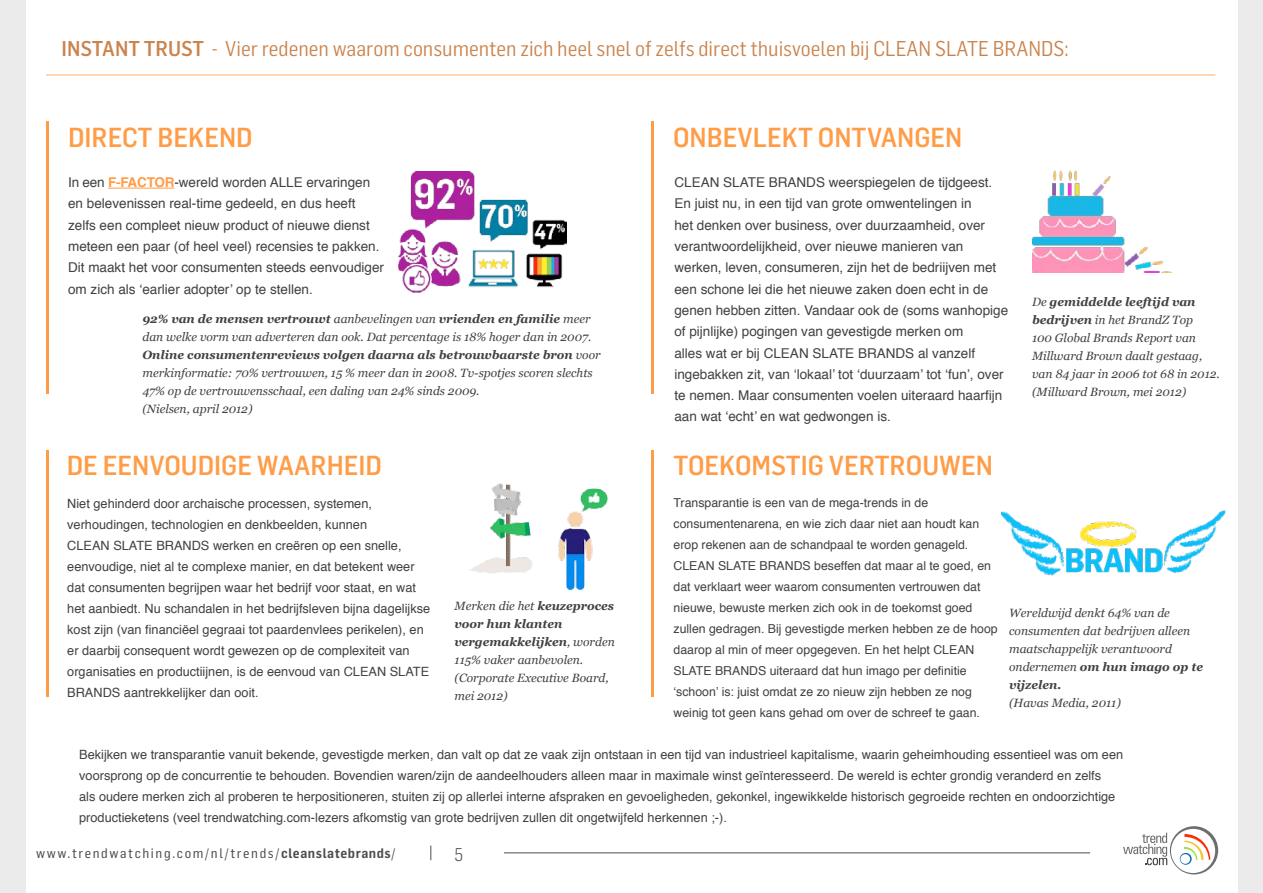
<style>
.page{position:relative;width:1263px;height:893px;background:#ebebec}
.page>*{position:absolute;margin:0;border:0;box-sizing:border-box;transform-origin:0 0}
.t1{font:500 27px "Flama Semicondensed";color:#ff9c47}
.t2{font:21px "Flama Semicondensed";color:#ca834c}
.t3{font:300 18px "Flama Semicondensed";color:#4d4d4f}
.t4{font:13.5px/21.3px "Helvetica";color:#414042}
.t5{font:13.5px "Flama Semicondensed Basic";letter-spacing:.12em;color:#4d4d4f}
.t6{font:12.75px/21px "Helvetica";color:#414042}
.t7{font:12.3px/21px "Helvetica";color:#414042}
.t8{font:italic 12px/18px "Georgia";color:#414042}
.s1{font-weight:500}
.s2{font-weight:700;color:#ff9c47}
.s3{font-weight:700}
.s4{font-family:"Flama Semicondensed";font-weight:600}
</style>
<div class="page">
<div style="left:26px;top:0;width:1211px;height:893px;background:#fff"></div>
<svg style="left:1123px;top:826px;width:95px;height:48px"></svg>
<hr style="left:504px;top:852px;width:586px;height:1px;background:#4d4d4f">
<svg style="left:430px;top:845px;width:1px;height:15px"></svg>
<hr style="left:47px;top:121px;width:2px;height:272px;background:#ff9c47">
<hr style="left:108px;top:188px;width:66px;height:1px;background:#ff9c47">
<img style="left:1032px;top:170px;width:139px;height:102px">
<img style="left:398px;top:172px;width:169px;height:121px">
<img style="left:470px;top:483px;width:138px;height:108px">
<img style="left:1000px;top:510px;width:226px;height:66px">
<hr style="left:651px;top:121px;width:2px;height:272px;background:#ff9c47">
<hr style="left:47px;top:450px;width:2px;height:246px;background:#ff9c47">
<hr style="left:651px;top:450px;width:2px;height:246px;background:#ff9c47">
<hr style="left:46px;top:74px;width:1169px;height:2px;background:#ffb67b">
<h2 class="t2" style="left:62px;top:35px;width:1008px"><span class="s1">INSTANT TRUST</span> - Vier redenen waarom consumenten zich heel snel of zelfs direct thuisvoelen bij CLEAN SLATE BRANDS:</h2>
<h1 class="t1" style="left:68px;top:120px;width:186px">DIRECT BEKEND</h1>
<h1 class="t1" style="left:673px;top:120px;width:291px">ONBEVLEKT ONTVANGEN</h1>
<p class="t4" style="left:68px;top:172px;width:317px">In een <span class="s2">F-FACTOR</span>-wereld worden ALLE ervaringen en belevenissen real-time gedeeld, en dus heeft zelfs een compleet nieuw product of nieuwe dienst meteen een paar (of heel veel) recensies te pakken.<br>Dit maakt het voor consumenten steeds eenvoudiger om zich als ‘earlier adopter’ op te stellen.</p>
<p class="t4" style="left:674px;top:172px;width:335px">CLEAN SLATE BRANDS weerspiegelen de tijdgeest.<br>En juist nu, in een tijd van grote omwentelingen in<br>het denken over business, over duurzaamheid, over verantwoordelijkheid, over nieuwe manieren van werken, leven, consumeren, zijn het de bedriijven met een schone lei die het nieuwe zaken doen echt in de genen hebben zitten. Vandaar ook de (soms wanhopige of pijnlijke) pogingen van gevestigde merken om<br>alles wat er bij CLEAN SLATE BRANDS al vanzelf ingebakken zit, van ‘lokaal’ tot ‘duurzaam’ tot ‘fun’, over te nemen. Maar consumenten voelen uiteraard haarfijn aan wat ‘echt’ en wat gedwongen is.</p>
<p class="t8" style="left:142px;top:310px;width:460px"><span class="s3">92% van de mensen vertrouwt</span> aanbevelingen van <span class="s3">vrienden en familie</span> meer dan welke vorm van adverteren dan ook. Dat percentage is 18% hoger dan in 2007.<br><span class="s3">Online consumentenreviews volgen daarna als betrouwbaarste bron</span> voor merkinformatie: 70% vertrouwen, 15 % meer dan in 2008. Tv-spotjes scoren slechts 47% op de vertrouwensschaal, een daling van 24% sinds 2009.<br>(Nielsen, april 2012)</p>
<h1 class="t1" style="left:67px;top:448px;width:317px">DE EENVOUDIGE WAARHEID</h1>
<h1 class="t1" style="left:673px;top:448px;width:321px">TOEKOMSTIG VERTROUWEN</h1>
<p class="t8" style="left:1032px;top:293px;width:189px">De <span class="s3">gemiddelde leeftijd van bedrijven</span> in het BrandZ Top<br>100 Global Brands Report van<br>Millward Brown daalt gestaag, van 84 jaar in 2006 tot 68 in 2012. (Millward Brown, mei 2012)</p>
<p class="t6" style="left:67px;top:493px;width:364px">Niet gehinderd door archaische processen, systemen, verhoudingen, technologien en denkbeelden, kunnen<br>CLEAN SLATE BRANDS werken en creëren op een snelle, eenvoudige, niet al te complexe manier, en dat betekent weer dat consumenten begrijpen waar het bedrijf voor staat, en wat het aanbiedt. Nu schandalen in het bedrijfsleven bijna dagelijkse kost zijn (van financiëel gegraai tot paardenvlees perikelen), en er daarbij consequent wordt gewezen op de complexiteit van organisaties en productiijnen, is de eenvoud van CLEAN SLATE BRANDS aantrekkelijker dan ooit.</p>
<p class="t7" style="left:674px;top:493px;width:326px">Transparantie is een van de mega-trends in de consumentenarena, en wie zich daar niet aan houdt kan erop rekenen aan de schandpaal te worden genageld.<br>CLEAN SLATE BRANDS beseffen dat maar al te goed, en dat verklaart weer waarom consumenten vertrouwen dat nieuwe, bewuste merken zich ook in de toekomst goed zullen gedragen. Bij gevestigde merken hebben ze de hoop daarop al min of meer opgegeven. En het helpt CLEAN SLATE BRANDS uiteraard dat hun imago per definitie ‘schoon’ is: juist omdat ze zo nieuw zijn hebben ze nog weinig tot geen kans gehad om over de schreef te gaan.</p>
<p class="t8" style="left:455px;top:597px;width:162px">Merken die het <span class="s3">keuzeproces voor hun klanten vergemakkelijken</span>, worden<br>115% vaker aanbevolen. (Corporate Executive Board, mei 2012)</p>
<p class="t8" style="left:1009px;top:604px;width:196px">Wereldwijd denkt 64% van de consumenten dat bedrijven alleen maatschappelijk verantwoord ondernemen <span class="s3">om hun imago op te vijzelen.</span></p>
<p class="t8" style="left:1009px;top:694px;width:113px">(Havas Media, 2011)</p>
<p class="t6" style="left:79px;top:744px;width:1045px">Bekijken we transparantie vanuit bekende, gevestigde merken, dan valt op dat ze vaak zijn ontstaan in een tijd van industrieel kapitalisme, waarin geheimhouding essentieel was om een voorsprong op de concurrentie te behouden. Bovendien waren/zijn de aandeelhouders alleen maar in maximale winst geïnteresseerd. De wereld is echter grondig veranderd en zelfs<br>als oudere merken zich al proberen te herpositioneren, stuiten zij op allerlei interne afspraken en gevoeligheden, gekonkel, ingewikkelde historisch gegroeide rechten en ondoorzichtige productieketens (veel trendwatching.com-lezers afkomstig van grote bedrijven zullen dit ongetwijfeld herkennen ;-).</p>
<p class="t5" style="left:36px;top:845px;width:361px">www.trendwatching.com/nl/trends/<span class="s4">cleanslatebrands</span>/</p>
<h3 class="t3" style="left:455px;top:843px;width:10px">5</h3>
</div>
